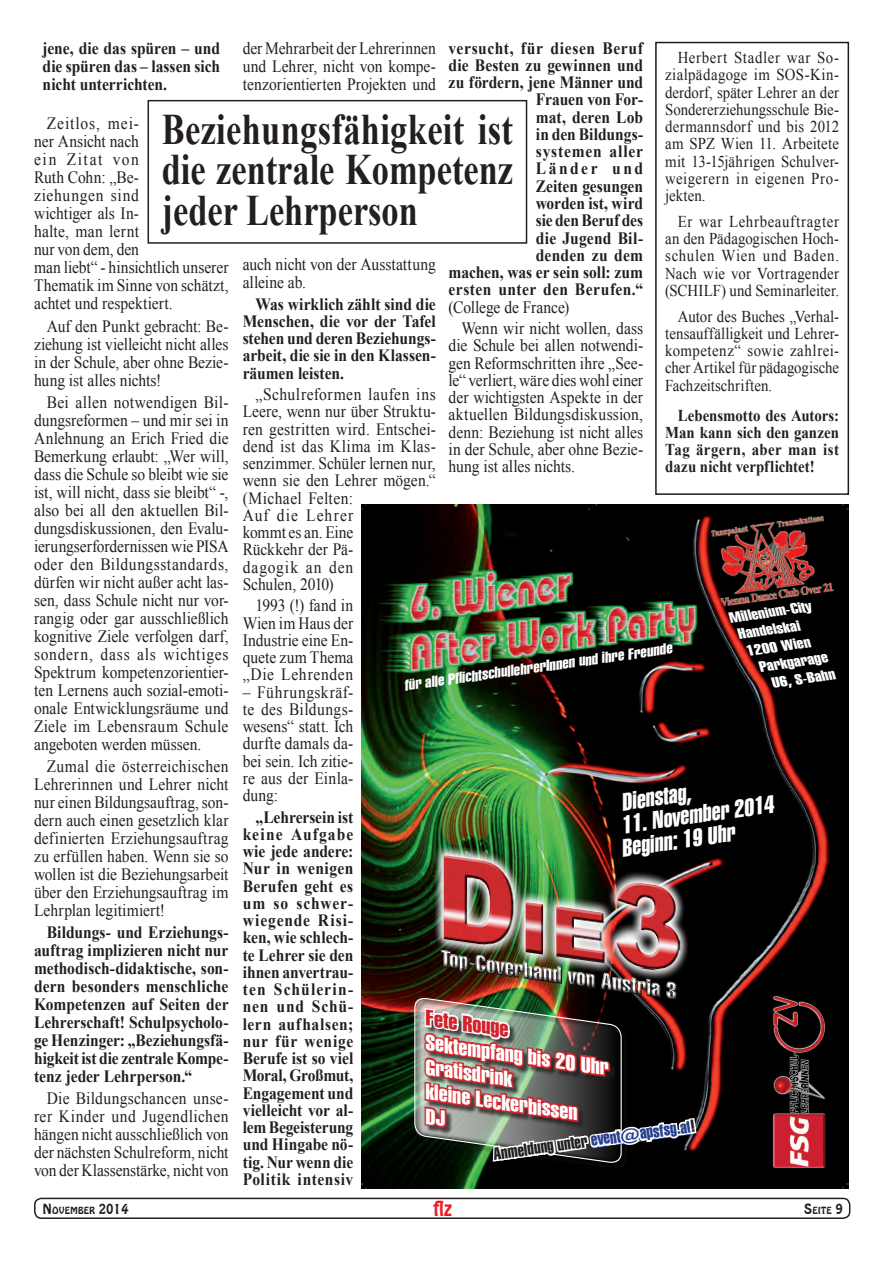
<style>
.page{position:relative;width:893px;height:1263px;background:#fff}
.page>*{position:absolute;margin:0;border:0;box-sizing:border-box;transform-origin:0 0}
.t1{font:700 43.5px/40.5px "Times New Roman";color:#231f20;text-align:justify;scale:.79 1}
.t2{font:24.3px/22.8px "Swiss 911 BT Extra Compressed";color:#fff;scale:1.09 1}
.t3{font:22.05px "Swiss 911 BT Extra Compressed";color:#fff;scale:1.3 1}
.t4{font:21.45px "Swiss 911 BT Extra Compressed";color:#fff;scale:1.25 1}
.t5{font:21.45px "Swiss 911 BT Extra Compressed";color:#d1232a;scale:1.25 1}
.t6{font:18px "Hobo Std";color:#ee1d23}
.t7{font:17.25px/18px "Times New Roman";letter-spacing:.005em;color:#231f20;text-align:justify;scale:.9 1}
.t8{font:700 17.25px/17.2px "Times New Roman";color:#231f20;text-align:justify;scale:.9 1}
.t9{font:16.95px "Swiss 911 BT Extra Compressed";color:#231f20;scale:1.15 1}
.t10{font:16.5px/17.2px "Times New Roman";letter-spacing:.01em;color:#231f20;text-align:justify;scale:.9 1}
.t11{font:700 16.5px/17.2px "Times New Roman";letter-spacing:.01em;color:#231f20;text-align:justify;scale:.9 1}
.t12{font:15.3px "Swiss 911 BT Extra Compressed";color:#fff;scale:1.25 1}
.t13{font:14.7px "Swiss 911 BT Extra Compressed";color:#fff;scale:1.38 1}
.t14{font:9.45px "Hobo BT";color:#231f20}
.s1{color:#253f8e}
.s2{font-size:13.5px}
</style>
<div class="page">
<div style="left:34px;top:1198px;width:816px;height:21px;border:2px solid #231f20;border-radius:7px"></div>
<img style="left:362px;top:505px;width:486px;height:683px">
<svg style="left:772px;top:995px;width:54px;height:173px"></svg>
<img style="left:773px;top:996px;width:52px;height:172px">
<img style="left:711px;top:515px;width:123px;height:92px">
<svg style="left:362px;top:505px;width:5px;height:5px"></svg>
<svg style="left:362px;top:1183px;width:5px;height:6px"></svg>
<svg style="left:843px;top:505px;width:5px;height:5px"></svg>
<svg style="left:843px;top:1183px;width:5px;height:6px"></svg>
<div style="left:148px;top:100px;width:379px;height:144px;border:2px solid #231f20"></div>
<div style="left:655px;top:42px;width:194px;height:453px;border:2px solid #1c1c1c"></div>
<img style="left:414px;top:840px;width:293px;height:348px">
<p class="t8" style="left:449px;top:39px;width:218px;text-align:right">versucht, für diesen Beruf die Besten zu gewinnen und zu fördern, jene Männer und<br>Frauen von For-<br>mat, deren Lob<br>in den Bildungs-<br>systemen aller<br>Länder und<br>Zeiten gesungen<br>worden ist, wird<br>sie den Beruf des<br>die Jugend Bil-<br>denden zu dem<br>machen, was er sein soll: zum ersten unter den Berufen.“</p>
<p class="t7" style="left:461px;top:296px;width:203px;line-height:21.5px;text-indent:-13px">(College de France)<br>Wenn wir nicht wollen, dass</p>
<p class="t7" style="left:449px;top:337px;width:218px;line-height:17.2px">die Schule bei allen notwendi&shy;gen Reformschritten ihre „See&shy;le“ verliert, wäre dies wohl einer der wichtigsten Aspekte in der aktuellen Bildungsdiskussion, denn: Beziehung ist nicht alles in der Schule, aber ohne Bezie&shy;hung ist alles nichts.</p>
<p class="t7" style="left:243px;top:39px;width:216px">der Mehrarbeit der Lehrerinnen und Lehrer, nicht von kompe&shy;tenzorientierten Projekten und</p>
<p class="t8" style="left:43px;top:39px;width:199px;line-height:18px">jene, die das spüren – und die spüren das – lassen sich nicht unterrichten.</p>
<p class="t7" style="left:34px;top:114px;width:218px;text-align:left;text-indent:13px">Zeitlos, mei-<br>ner Ansicht nach<br>ein Zitat von<br>Ruth Cohn: „Be-<br>ziehungen sind<br>wichtiger als In-<br>halte, man lernt<br>nur von dem, den<br>man liebt“ - hinsichtlich unserer<br>Thematik im Sinne von schätzt, achtet und respektiert.</p>
<p class="t7" style="left:34px;top:317px;width:218px;text-indent:13px">Auf den Punkt gebracht: Be&shy;ziehung ist vielleicht nicht alles in der Schule, aber ohne Bezie&shy;hung ist alles nichts!</p>
<p class="t7" style="left:34px;top:393px;width:218px;text-indent:13px">Bei allen notwendigen Bil&shy;dungsreformen – und mir sei in Anlehnung an Erich Fried die Bemerkung erlaubt: „Wer will, dass die Schule so bleibt wie sie ist, will nicht, dass sie bleibt“ -, also bei all den aktuellen Bil&shy;dungsdiskussionen, den Evalu&shy;ierungserfordernissen wie PISA oder den Bildungsstandards, dürfen wir nicht außer acht las&shy;sen, dass Schule nicht nur vor&shy;rangig oder gar ausschließlich kognitive Ziele verfolgen darf, sondern, dass als wichtiges Spektrum kompetenzorientier&shy;ten Lernens auch sozial-emoti&shy;onale Entwicklungsräume und Ziele im Lebensraum Schule angeboten werden müssen.</p>
<p class="t7" style="left:34px;top:757px;width:218px;text-indent:13px">Zumal die österreichischen Lehrerinnen und Lehrer nicht nur einen Bildungsauftrag, son&shy;dern auch einen gesetzlich klar definierten Erziehungsauftrag zu erfüllen haben. Wenn sie so wollen ist die Beziehungsarbeit über den Erziehungsauftrag im Lehrplan legitimiert!</p>
<p class="t8" style="left:34px;top:923px;width:218px;line-height:18px;text-indent:13px">Bildungs- und Erziehungs&shy;auftrag implizieren nicht nur methodisch-didaktische, son&shy;dern besonders menschliche Kompetenzen auf Seiten der Lehrerschaft! Schulpsycholo&shy;ge Henzinger: „Beziehungsfä&shy;higkeit ist die zentrale Kompe&shy;tenz jeder Lehrperson.“</p>
<p class="t7" style="left:34px;top:1089px;width:218px;text-indent:13px">Die Bildungschancen unse&shy;rer Kinder und Jugendlichen hängen nicht ausschließlich von der nächsten Schulreform, nicht von der Klassenstärke, nicht von</p>
<p class="t10" style="left:665px;top:49px;width:195px;text-indent:13px">Herbert Stadler war So&shy;zialpädagoge im SOS-Kin&shy;derdorf, später Lehrer an der Sondererziehungsschule Bie&shy;dermannsdorf und bis 2012 am SPZ Wien 11. Arbeitete mit 13-15jährigen Schulver&shy;weigerern in eigenen Pro&shy;jekten.</p>
<p class="t10" style="left:665px;top:213px;width:195px;text-indent:13px">Er war Lehrbeauftragter an den Pädagogischen Hoch&shy;schulen Wien und Baden.<br>Nach wie vor Vortragender (SCHILF) und Seminarleiter.</p>
<p class="t10" style="left:665px;top:307px;width:195px;text-indent:13px">Autor des Buches „Verhal&shy;tensauffälligkeit und Lehrer&shy;kompetenz“ sowie zahlrei&shy;cher Artikel für pädagogische Fachzeitschriften.</p>
<p class="t11" style="left:665px;top:406px;width:195px;text-indent:13px">Lebensmotto des Autors:<br>Man kann sich den ganzen Tag ärgern, aber man ist dazu nicht verpflichtet!</p>
<h1 class="t1" style="left:162px;top:108px;width:446px">Beziehungsfähigkeit ist die zentrale Kompetenz jeder Lehrperson</h1>
<p class="t7" style="left:243px;top:255px;width:216px">auch nicht von der Ausstattung alleine ab.</p>
<p class="t8" style="left:243px;top:295px;width:216px;text-indent:13px">Was wirklich zählt sind die Menschen, die vor der Tafel stehen und deren Beziehungs&shy;arbeit, die sie in den Klassen&shy;räumen leisten.</p>
<p class="t7" style="left:243px;top:385px;width:216px;line-height:17.2px;text-align:left;text-indent:13px">„Schulreformen laufen ins<br>Leere, wenn nur über Struktu&shy;ren gestritten wird. Entschei&shy;dend ist das Klima im Klas&shy;senzimmer. Schüler lernen nur, wenn sie den Lehrer mögen.“ (Michael Felten:<br>Auf die Lehrer<br>kommt es an. Eine<br>Rückkehr der Pä-<br>dagogik an den<br>Schulen, 2010)</p>
<p class="t7" style="left:243px;top:597px;width:124px;line-height:17.2px;text-indent:13px">1993 (!) fand in Wien im Haus der Industrie eine En&shy;quete zum Thema „Die Lehrenden</p>
<p class="t7" style="left:243px;top:683px;width:124px;line-height:17.2px">– Führungskräf&shy;te des Bildungs&shy;wesens“ statt. Ich durfte damals da&shy;bei sein. Ich zitie&shy;re aus der Einla&shy;dung:</p>
<p class="t8" style="left:243px;top:808px;width:124px;text-indent:13px">„Lehrersein ist keine Aufgabe wie jede andere:<br>Nur in wenigen Berufen geht es um so schwer&shy;wiegende Risi&shy;ken, wie schlech&shy;te Lehrer sie den ihnen anvertrau&shy;ten Schülerin&shy;nen und Schü&shy;lern aufhalsen; nur für wenige Berufe ist so viel Moral, Großmut, Engagement und vielleicht vor al&shy;lem Begeisterung und Hingabe nö&shy;tig. Nur wenn die Politik intensiv</p>
<p class="t13" style="left:729px;top:609px;width:62px;rotate:-8deg">Millenium-City</p>
<p class="t13" style="left:738px;top:626px;width:47px;rotate:-8deg">Handelskai</p>
<p class="t13" style="left:746px;top:642px;width:48px;rotate:-8deg">1200 Wien</p>
<p class="t13" style="left:759px;top:659px;width:51px;rotate:-8deg">Parkgarage</p>
<p class="t12" style="left:403px;top:677px;width:218px;rotate:-8deg">für alle PflichtschullehrerInnen und ihre Freunde</p>
<p class="t13" style="left:771px;top:675px;width:48px;rotate:-8deg">U6, S-Bahn</p>
<h2 class="t2" style="left:620px;top:791px;width:66px;rotate:-8deg">Dienstag,</h2>
<h2 class="t2" style="left:617px;top:814px;width:145px;rotate:-8deg">11. November 2014<br>Beginn: 19 Uhr</h2>
<p class="t3" style="left:444px;top:946px;width:185px;rotate:8deg">Top-Coverband von Austria 3</p>
<p class="t5" style="left:428px;top:1006px;width:69px;rotate:8deg">Fete Rouge</p>
<p class="t4" style="left:428px;top:1030px;width:150px;rotate:8deg">Sektempfang bis 20 Uhr</p>
<p class="t4" style="left:428px;top:1055px;width:72px;rotate:8deg">Gratisdrink</p>
<p class="t4" style="left:428px;top:1080px;width:124px;rotate:8deg">kleine Leckerbissen</p>
<p class="t9" style="left:492px;top:1144px;width:178px;rotate:-8deg">Anmeldung unter <span class="s1">event@apsfsg.at</span>!</p>
<p class="t14" style="left:43px;top:1205px;width:87px"><span class="s2">N</span> OVEMBER <span class="s2">2014</span></p>
<p class="t6" style="left:433px;top:1196px;width:21px">flz</p>
<p class="t14" style="left:804px;top:1205px;width:40px"><span class="s2">S</span>EITE <span class="s2">9</span></p>
</div>
